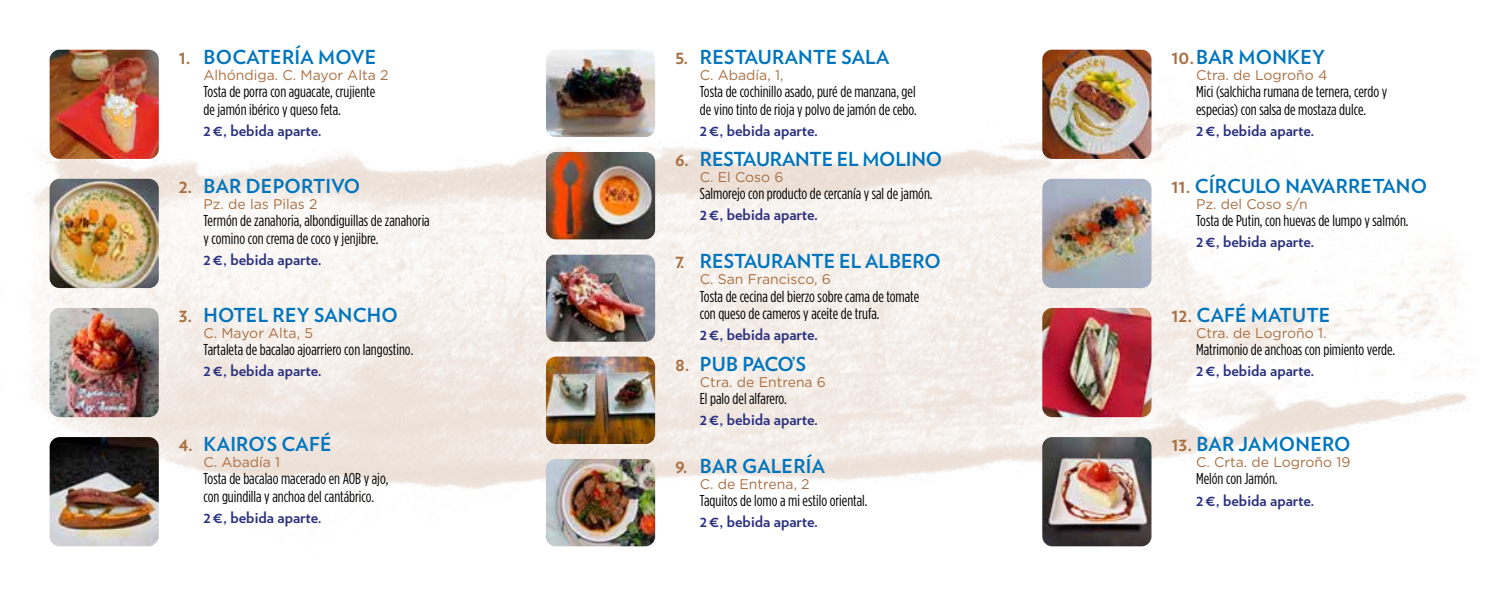
<style>
.page{position:relative;width:1489px;height:596px;background:#fff}
.page>*{position:absolute;margin:0;border:0;box-sizing:border-box;transform-origin:0 0}
.t1{font:700 19.25px "Verlag";letter-spacing:.015em;color:#0075be}
.t2{font:700 19.25px "Verlag";letter-spacing:-.005em;color:#0075be}
.t3{font:15.75px/17.5px "Gotham Condensed";color:#000}
.t4{font:700 15.75px "Verlag";color:#2b317f}
.t5{font:14px "Gotham";color:#aa6f41}
.s1{color:#aa6f41}
</style>
<div class="page">
<img style="left:32px;top:49px;width:1435px;height:498px">
<img style="left:546px;top:254px;width:109px;height:87px">
<img style="left:546px;top:152px;width:109px;height:87px">
<img style="left:50px;top:179px;width:109px;height:109px">
<img style="left:546px;top:356px;width:109px;height:87px">
<img style="left:546px;top:458px;width:109px;height:88px">
<img style="left:50px;top:50px;width:109px;height:109px">
<img style="left:50px;top:308px;width:109px;height:109px">
<img style="left:546px;top:50px;width:109px;height:87px">
<img style="left:1042px;top:50px;width:109px;height:109px">
<img style="left:1042px;top:179px;width:109px;height:109px">
<img style="left:50px;top:437px;width:109px;height:109px">
<img style="left:1042px;top:308px;width:109px;height:109px">
<img style="left:1042px;top:437px;width:109px;height:109px">
<p class="t1" style="left:179px;top:42px;width:199px"><span class="s1">1.</span> BOCATERÍA MOVE</p>
<p class="t5" style="left:203px;top:66px;width:186px">Alhóndiga. C. Mayor Alta 2</p>
<p class="t3" style="left:203px;top:83px;width:173px">Tosta de porra con aguacate, crujiente de jamón ibérico y queso feta.</p>
<p class="t4" style="left:203px;top:117px;width:120px">2 €, bebida aparte.</p>
<p class="t1" style="left:179px;top:171px;width:183px"><span class="s1">2.</span> BAR DEPORTIVO</p>
<p class="t5" style="left:203px;top:195px;width:115px">Pz. de las Pilas 2</p>
<p class="t3" style="left:203px;top:212px;width:228px">Termón de zanahoria, albondiguillas de zanahoria y comino con crema de coco y jenjibre.</p>
<p class="t4" style="left:203px;top:246px;width:120px">2 €, bebida aparte.</p>
<p class="t1" style="left:179px;top:300px;width:221px"><span class="s1">3.</span> HOTEL REY SANCHO</p>
<p class="t5" style="left:203px;top:324px;width:111px">C. Mayor Alta, 5</p>
<p class="t3" style="left:203px;top:341px;width:211px">Tartaleta de bacalao ajoarriero con langostino.</p>
<p class="t4" style="left:203px;top:358px;width:120px">2 €, bebida aparte.</p>
<p class="t1" style="left:179px;top:429px;width:154px"><span class="s1">4.</span> KAIRO’S CAFÉ</p>
<p class="t5" style="left:203px;top:452px;width:78px">C. Abadía 1</p>
<p class="t3" style="left:203px;top:469px;width:186px">Tosta de bacalao macerado en AOB y ajo, con guindilla y anchoa del cantábrico.</p>
<p class="t4" style="left:203px;top:504px;width:120px">2 €, bebida aparte.</p>
<p class="t1" style="left:675px;top:42px;width:216px"><span class="s1">5.</span> RESTAURANTE SALA</p>
<p class="t5" style="left:699px;top:66px;width:85px">C. Abadía, 1,</p>
<p class="t3" style="left:699px;top:83px;width:218px">Tosta de cochinillo asado, puré de manzana, gel de vino tinto de rioja y polvo de jamón de cebo.</p>
<p class="t4" style="left:699px;top:117px;width:120px">2 €, bebida aparte.</p>
<p class="t2" style="left:675px;top:144px;width:269px"><span class="s1">6.</span> RESTAURANTE EL MOLINO</p>
<p class="t5" style="left:699px;top:168px;width:85px">C. El Coso 6</p>
<p class="t3" style="left:699px;top:185px;width:234px">Salmorejo con producto de cercanía y sal de jamón.</p>
<p class="t4" style="left:699px;top:202px;width:120px">2 €, bebida aparte.</p>
<p class="t1" style="left:675px;top:246px;width:267px"><span class="s1">7.</span> RESTAURANTE EL ALBERO</p>
<p class="t5" style="left:699px;top:270px;width:132px">C. San Francisco, 6</p>
<p class="t3" style="left:699px;top:287px;width:221px">Tosta de cecina del bierzo sobre cama de tomate con queso de cameros y aceite de trufa.</p>
<p class="t4" style="left:699px;top:322px;width:120px">2 €, bebida aparte.</p>
<p class="t1" style="left:675px;top:348px;width:133px"><span class="s1">8.</span> PUB PACO’S</p>
<p class="t5" style="left:699px;top:372px;width:128px">Ctra. de Entrena 6</p>
<p class="t3" style="left:699px;top:389px;width:88px">El palo del alfarero.</p>
<p class="t4" style="left:699px;top:406px;width:120px">2 €, bebida aparte.</p>
<p class="t1" style="left:675px;top:450px;width:151px"><span class="s1">9.</span> BAR GALERÍA</p>
<p class="t5" style="left:699px;top:474px;width:111px">C. de Entrena, 2</p>
<p class="t3" style="left:699px;top:491px;width:169px">Taquitos de lomo a mi estilo oriental.</p>
<p class="t4" style="left:699px;top:509px;width:120px">2 €, bebida aparte.</p>
<p class="t1" style="left:1171px;top:42px;width:155px"><span class="s1">10.</span>BAR MONKEY</p>
<p class="t5" style="left:1196px;top:66px;width:133px">Ctra. de Logroño 4</p>
<p class="t3" style="left:1196px;top:83px;width:192px">Mici (salchicha rumana de ternera, cerdo y especias) con salsa de mostaza dulce.</p>
<p class="t4" style="left:1196px;top:117px;width:120px">2 €, bebida aparte.</p>
<p class="t1" style="left:1171px;top:171px;width:257px"><span class="s1">11.</span> CÍRCULO NAVARRETANO</p>
<p class="t5" style="left:1196px;top:195px;width:113px">Pz. del Coso s/n</p>
<p class="t3" style="left:1196px;top:212px;width:214px">Tosta de Putin, con huevas de lumpo y salmón.</p>
<p class="t4" style="left:1196px;top:229px;width:120px">2 €, bebida aparte.</p>
<p class="t1" style="left:1171px;top:300px;width:160px"><span class="s1">12.</span> CAFÉ MATUTE</p>
<p class="t5" style="left:1196px;top:324px;width:132px">Ctra. de Logroño 1.</p>
<p class="t3" style="left:1196px;top:341px;width:200px">Matrimonio de anchoas con pimiento verde.</p>
<p class="t4" style="left:1196px;top:358px;width:120px">2 €, bebida aparte.</p>
<p class="t1" style="left:1171px;top:429px;width:181px"><span class="s1">13.</span> BAR JAMONERO</p>
<p class="t5" style="left:1196px;top:452px;width:156px">C. Crta. de Logroño 19</p>
<p class="t3" style="left:1196px;top:469px;width:83px">Melón con Jamón.</p>
<p class="t4" style="left:1196px;top:487px;width:120px">2 €, bebida aparte.</p>
</div>
